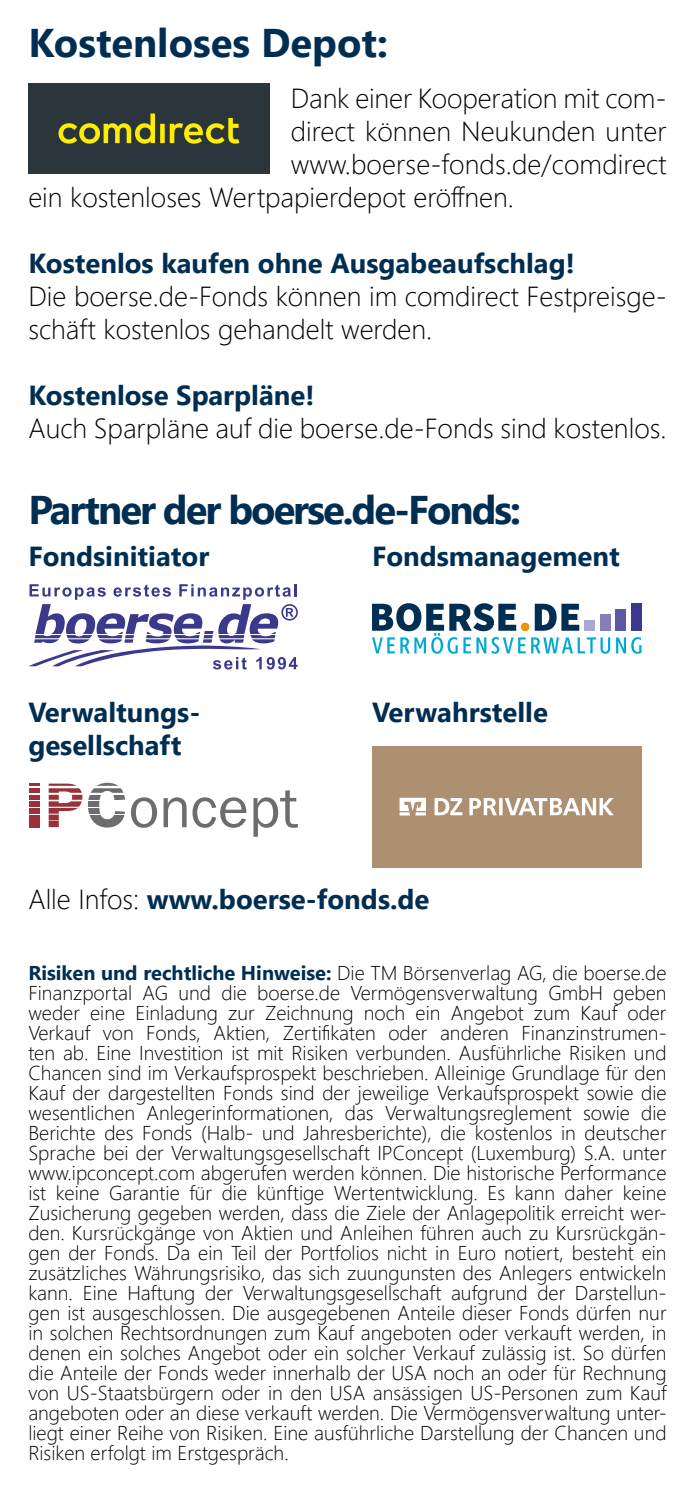
<style>
.page{position:relative;width:695px;height:1489px;background:#fff}
.page>*{position:absolute;margin:0;border:0;box-sizing:border-box;transform-origin:0 0}
.t1{font:700 40px "Segoe UI";letter-spacing:-.045em;color:#002e52}
.t2{font:700 40px "Segoe UI";color:#002e52}
.t3{font:300 27.5px/33px "Segoe UI";color:#000}
.t4{font:700 27.5px/33px "Segoe UI";color:#002e52}
.t5{font:300 20px/20px "Segoe UI";color:#000;text-align:justify}
.s1{font-weight:300;color:#000}
.s2{font-weight:700;color:#002e52}
</style>
<div class="page">
<svg style="left:28px;top:584px;width:270px;height:85px"></svg>
<svg style="left:131px;top:790px;width:167px;height:46px"></svg>
<svg style="left:88px;top:785px;width:37px;height:36px"></svg>
<svg style="left:93px;top:821px;width:29px;height:6px"></svg>
<svg style="left:88px;top:814px;width:37px;height:6px"></svg>
<svg style="left:88px;top:807px;width:37px;height:6px"></svg>
<svg style="left:88px;top:801px;width:37px;height:5px"></svg>
<svg style="left:88px;top:794px;width:37px;height:5px"></svg>
<hr style="left:88px;top:782px;width:37px;height:3px;background:#6c6c71">
<svg style="left:88px;top:788px;width:37px;height:4px"></svg>
<svg style="left:49px;top:783px;width:33px;height:44px"></svg>
<svg style="left:30px;top:785px;width:10px;height:36px"></svg>
<div style="left:30px;top:821px;width:10px;height:6px;background:#9a3138"></div>
<div style="left:30px;top:814px;width:10px;height:6px;background:#9a3138"></div>
<div style="left:30px;top:807px;width:10px;height:6px;background:#9a3138"></div>
<div style="left:30px;top:801px;width:10px;height:5px;background:#9a3138"></div>
<div style="left:30px;top:794px;width:10px;height:5px;background:#9a3138"></div>
<hr style="left:30px;top:788px;width:10px;height:4px;background:#9a3138">
<svg style="left:30px;top:783px;width:10px;height:2px"></svg>
<svg style="left:531px;top:637px;width:79px;height:16px"></svg>
<svg style="left:616px;top:637px;width:25px;height:16px"></svg>
<svg style="left:372px;top:603px;width:153px;height:50px"></svg>
<div style="left:521px;top:622px;width:8px;height:9px;background:#f19208;border-radius:50%"></div>
<svg style="left:534px;top:603px;width:45px;height:27px"></svg>
<div style="left:630px;top:603px;width:11px;height:27px;background:#3a398c"></div>
<div style="left:615px;top:609px;width:11px;height:21px;background:#5d58a1"></div>
<div style="left:599px;top:614px;width:11px;height:16px;background:#847eb9"></div>
<div style="left:584px;top:620px;width:11px;height:10px;background:#aca7d2"></div>
<div style="left:372px;top:746px;width:269px;height:121px;background:#ad8f72"></div>
<svg style="left:399px;top:797px;width:27px;height:18px"></svg>
<svg style="left:434px;top:798px;width:179px;height:17px"></svg>
<div style="left:28px;top:83px;width:241px;height:91px;background:#2a363b"></div>
<svg style="left:58px;top:113px;width:181px;height:31px"></svg>
<h1 class="t2" style="left:28px;top:6px;width:361px">Kostenloses Depot:</h1>
<h2 class="t3" style="left:291px;top:79px;width:377px">Dank einer Kooperation mit com-</h2>
<h2 class="t3" style="left:291px;top:112px;width:377px">direct können Neukunden unter</h2>
<h2 class="t3" style="left:291px;top:145px;width:377px">www.boerse-fonds.de/comdirect</h2>
<h2 class="t3" style="left:28px;top:178px;width:487px">ein kostenloses Wertpapierdepot eröffnen.</h2>
<h2 class="t4" style="left:28px;top:245px;width:548px">Kostenlos kaufen ohne Ausgabeaufschlag!</h2>
<h2 class="t3" style="left:28px;top:277px;width:639px">Die boerse.de-Fonds können im comdirect Festpreisge&shy;schäft kostenlos gehandelt werden.</h2>
<h2 class="t4" style="left:28px;top:377px;width:287px">Kostenlose Sparpläne!</h2>
<h2 class="t3" style="left:28px;top:409px;width:639px">Auch Sparpläne auf die boerse.de-Fonds sind kostenlos.</h2>
<h1 class="t1" style="left:28px;top:472px;width:494px">Partner der boerse.de-Fonds:</h1>
<h2 class="t4" style="left:28px;top:538px;width:182px">Fondsinitiator</h2>
<h2 class="t4" style="left:372px;top:538px;width:249px">Fondsmanagement</h2>
<h2 class="t4" style="left:28px;top:694px;width:174px">Verwaltungs&shy;gesellschaft</h2>
<h2 class="t4" style="left:372px;top:694px;width:177px">Verwahrstelle</h2>
<h2 class="t4" style="left:28px;top:880px;width:402px"><span class="s1">Alle Infos:</span> www.boerse-fonds.de</h2>
<p class="t5" style="left:28px;top:961px;width:639px"><span class="s2">Risiken und rechtliche Hinweise:</span> Die TM Börsenverlag AG, die boerse.de Finanzportal AG und die boerse.de Vermögensverwaltung GmbH geben weder eine Einladung zur Zeichnung noch ein Angebot zum Kauf oder Verkauf von Fonds, Aktien, Zertifikaten oder anderen Finanzinstrumen&shy;ten ab. Eine Investition ist mit Risiken verbunden. Ausführliche Risiken und Chancen sind im Verkaufsprospekt beschrieben. Alleinige Grundlage für den Kauf der dargestellten Fonds sind der jeweilige Verkaufsprospekt sowie die wesentlichen Anlegerinformationen, das Verwaltungsreglement sowie die Berichte des Fonds (Halb- und Jahresberichte), die kostenlos in deutscher Sprache bei der Verwaltungsgesellschaft IPConcept (Luxemburg) S.A. unter www.ipconcept.com abgerufen werden können. Die historische Performance ist keine Garantie für die künftige Wertentwicklung. Es kann daher keine Zusicherung gegeben werden, dass die Ziele der Anlagepolitik erreicht wer&shy;den. Kursrückgänge von Aktien und Anleihen führen auch zu Kursrückgän&shy;gen der Fonds. Da ein Teil der Portfolios nicht in Euro notiert, besteht ein zusätzliches Währungsrisiko, das sich zuungunsten des Anlegers entwickeln kann. Eine Haftung der Verwaltungsgesellschaft aufgrund der Darstellun&shy;gen ist ausgeschlossen. Die ausgegebenen Anteile dieser Fonds dürfen nur in solchen Rechtsordnungen zum Kauf angeboten oder verkauft werden, in denen ein solches Angebot oder ein solcher Verkauf zulässig ist. So dürfen die Anteile der Fonds weder innerhalb der USA noch an oder für Rechnung von US-Staatsbürgern oder in den USA ansässigen US-Personen zum Kauf angeboten oder an diese verkauft werden. Die Vermögensverwaltung unter&shy;liegt einer Reihe von Risiken. Eine ausführliche Darstellung der Chancen und Risiken erfolgt im Erstgespräch.</p>
</div>
